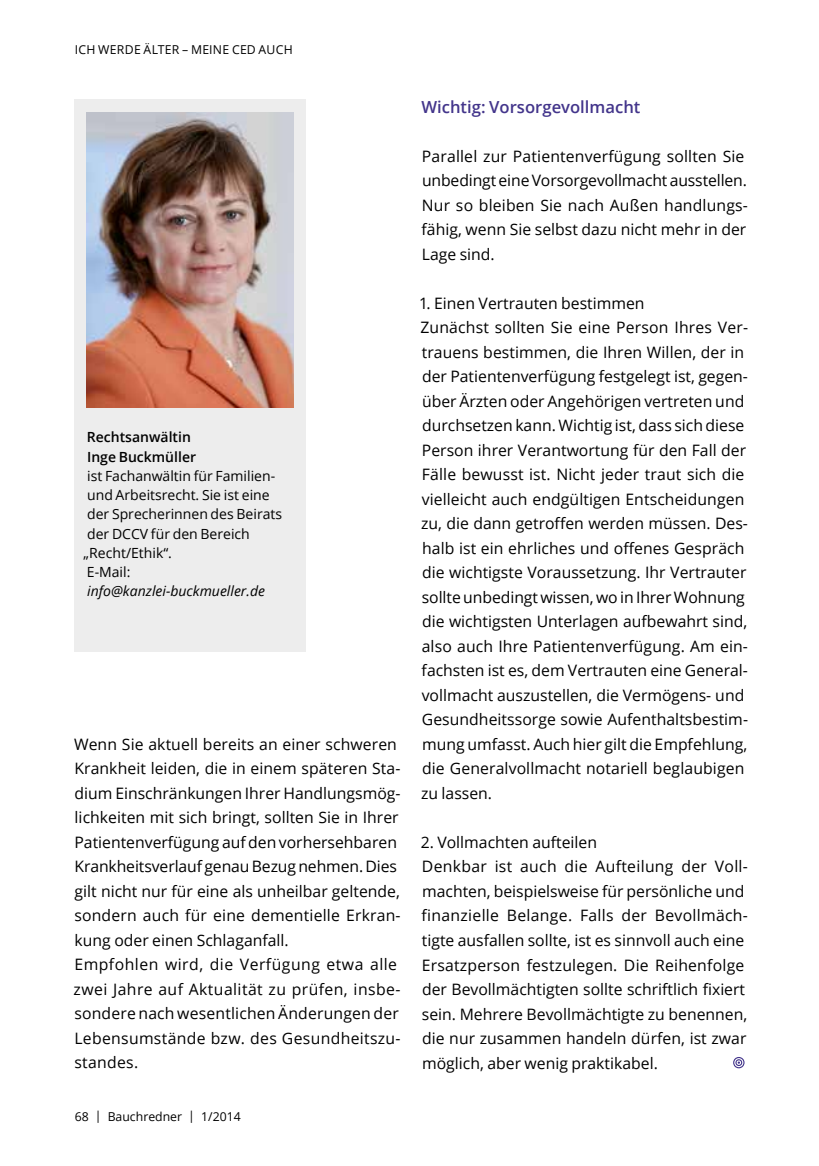
<style>
.page{position:relative;width:819px;height:1166px;background:#fff}
.page>*{position:absolute;margin:0;border:0;box-sizing:border-box;transform-origin:0 0}
.t1{font:600 16.62px "Open Sans";color:#43358b}
.t2{font:15.75px/24.5px "Open Sans";color:#000}
.t3{font:14px/19.2px "Open Sans";color:#000}
.t4{font:600 14px/19.2px "Open Sans";color:#000}
.t5{font:italic 14px "Open Sans";color:#000}
.t6{font:12.25px "Open Sans";letter-spacing:.005em;color:#000}
</style>
<div class="page">
<div style="left:74px;top:99px;width:232px;height:553px;background:#ededed"></div>
<img style="left:87px;top:113px;width:207px;height:295px">
<svg style="left:733px;top:1057px;width:11px;height:11px"></svg>
<p class="t6" style="left:75px;top:41px;width:166px">Ich werde älter – mei ne CED</p>
<p class="t6" style="left:258px;top:41px;width:36px">auch</p>
<p class="t4" style="left:87px;top:427px;width:111px">Rechtsanwältin<br>Inge Buckmüller</p>
<p class="t3" style="left:84px;top:466px;width:200px">ist Fachanwältin für Familien&shy;und Arbeitsrecht. Sie ist eine der Sprecherinnen des Beirats der DCCV für den Bereich „Recht/Ethik“.<br>E-Mail:</p>
<p class="t5" style="left:87px;top:582px;width:179px">info@kanzlei-buckmueller.de</p>
<p class="t2" style="left:74px;top:731px;width:328px">Wenn Sie aktuell bereits an einer schweren Krankheit leiden, die in einem späteren Sta&shy;dium Einschränkungen Ihrer Handlungsmög&shy;lichkeiten mit sich bringt, sollten Sie in Ihrer Patientenverfügung auf den vorhersehbaren Krankheitsverlauf genau Bezug nehmen. Dies gilt nicht nur für eine als unheilbar geltende, sondern auch für eine dementielle Erkran&shy;kung oder einen Schlaganfall.<br>Empfohlen wird, die Verfügung etwa alle zwei Jahre auf Aktualität zu prüfen, insbe&shy;sondere nach wesentlichen Änderungen der Lebensumstände bzw. des Gesundheitszu&shy;standes.</p>
<p class="t6" style="left:75px;top:1108px;width:167px">68 | Bauchredner | 1/2014</p>
<p class="t1" style="left:421px;top:95px;width:220px">Wichtig: Vorsorgevollmacht</p>
<p class="t2" style="left:421px;top:143px;width:328px">Parallel zur Patientenverfügung sollten Sie unbedingt eine Vorsorgevollmacht ausstellen.<br>Nur so bleiben Sie nach Außen handlungs&shy;fähig, wenn Sie selbst dazu nicht mehr in der Lage sind.</p>
<p class="t2" style="left:420px;top:290px;width:329px">1. Einen Vertrauten bestimmen<br>Zunächst sollten Sie eine Person Ihres Ver&shy;trauens bestimmen, die Ihren Willen, der in der Patientenverfügung festgelegt ist, gegen&shy;über Ärzten oder Angehörigen vertreten und durchsetzen kann. Wichtig ist, dass sich diese Person ihrer Verantwortung für den Fall der Fälle bewusst ist. Nicht jeder traut sich die vielleicht auch endgültigen Entscheidungen zu, die dann getroffen werden müssen. Des&shy;halb ist ein ehrliches und offenes Gespräch die wichtigste Voraussetzung. Ihr Vertrauter sollte unbedingt wissen, wo in Ihrer Wohnung die wichtigsten Unterlagen aufbewahrt sind, also auch Ihre Patientenverfügung. Am ein&shy;fachsten ist es, dem Vertrauten eine General&shy;vollmacht auszustellen, die Vermögens- und Gesundheitssorge sowie Aufenthaltsbestim&shy;mung umfasst. Auch hier gilt die Empfehlung, die Generalvollmacht notariell beglaubigen zu lassen.</p>
<p class="t2" style="left:420px;top:829px;width:329px">2. Vollmachten aufteilen<br>Denkbar ist auch die Aufteilung der Voll&shy;machten, beispielsweise für persönliche und finanzielle Belange. Falls der Bevollmäch&shy;tigte ausfallen sollte, ist es sinnvoll auch eine Ersatzperson festzulegen. Die Reihenfolge der Bevollmächtigten sollte schriftlich fixiert sein. Mehrere Bevollmächtigte zu benennen, die nur zusammen handeln dürfen, ist zwar möglich, aber wenig praktikabel.</p>
</div>
